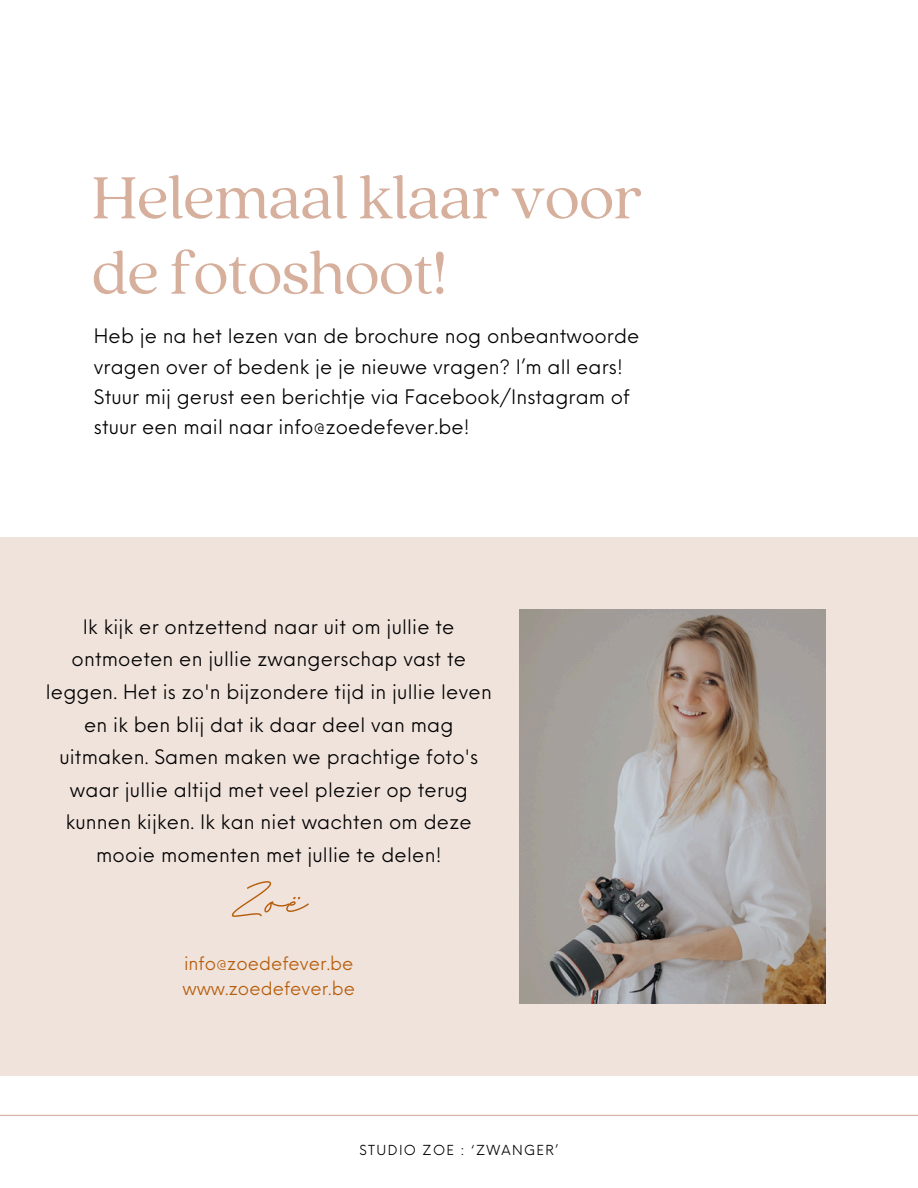
<style>
.page{position:relative;width:918px;height:1188px;background:#fff}
.page>*{position:absolute;margin:0;border:0;box-sizing:border-box;transform-origin:0 0}
.t1{font:700 90px "BD Script";color:#b65d0b}
.t2{font:66px/75.3px "Quincy CF";letter-spacing:-.005em;color:#d6af9d}
.t3{font:19.5px/32.7px "Neue Einstellung";letter-spacing:.01em;color:#000;text-align:center}
.t4{font:18px "Neue Einstellung";color:#b65d0b}
.t5{font:13.5px "Neue Einstellung";letter-spacing:.1em;color:#000}
</style>
<div class="page">
<hr style="left:0;top:1115px;width:918px;height:1px;background:#d6af9d">
<div style="left:0;top:537px;width:918px;height:539px;background:#f0e3dc"></div>
<img style="left:520px;top:609px;width:306px;height:394px">
<h3 class="t2" style="left:92px;top:156px;width:552px">Helemaal klaar voor de fotoshoot!</h3>
<h1 class="t3" style="left:94px;top:319px;width:547px;line-height:30.3px;text-align:left">Heb je na het lezen van de brochure nog onbeantwoorde vragen over of bedenk je je nieuwe vragen? I’m all ears!<br>Stuur mij gerust een berichtje via Facebook/Instagram of stuur een mail naar info@zoedefever.be!</h1>
<h3 class="t3" style="left:46px;top:608px;width:448px">Ik kijk er ontzettend naar uit om jullie te ontmoeten en jullie zwangerschap vast te leggen. Het is zo'n bijzondere tijd in jullie leven en ik ben blij dat ik daar deel van mag uitmaken. Samen maken we prachtige foto's waar jullie altijd met veel plezier op terug kunnen kijken. Ik kan niet wachten om deze mooie momenten met jullie te delen!</h3>
<h3 class="t1" style="left:232px;top:841px;width:76px">Zoë</h3>
<h3 class="t4" style="left:184px;top:947px;width:171px">info@zoedefever.be</h3>
<p class="t4" style="left:182px;top:972px;width:174px">www.zoedefever.be</p>
<h2 class="t5" style="left:360px;top:1138px;width:200px">STUDIO ZOE : ‘ZWANGER’</h2>
</div>
